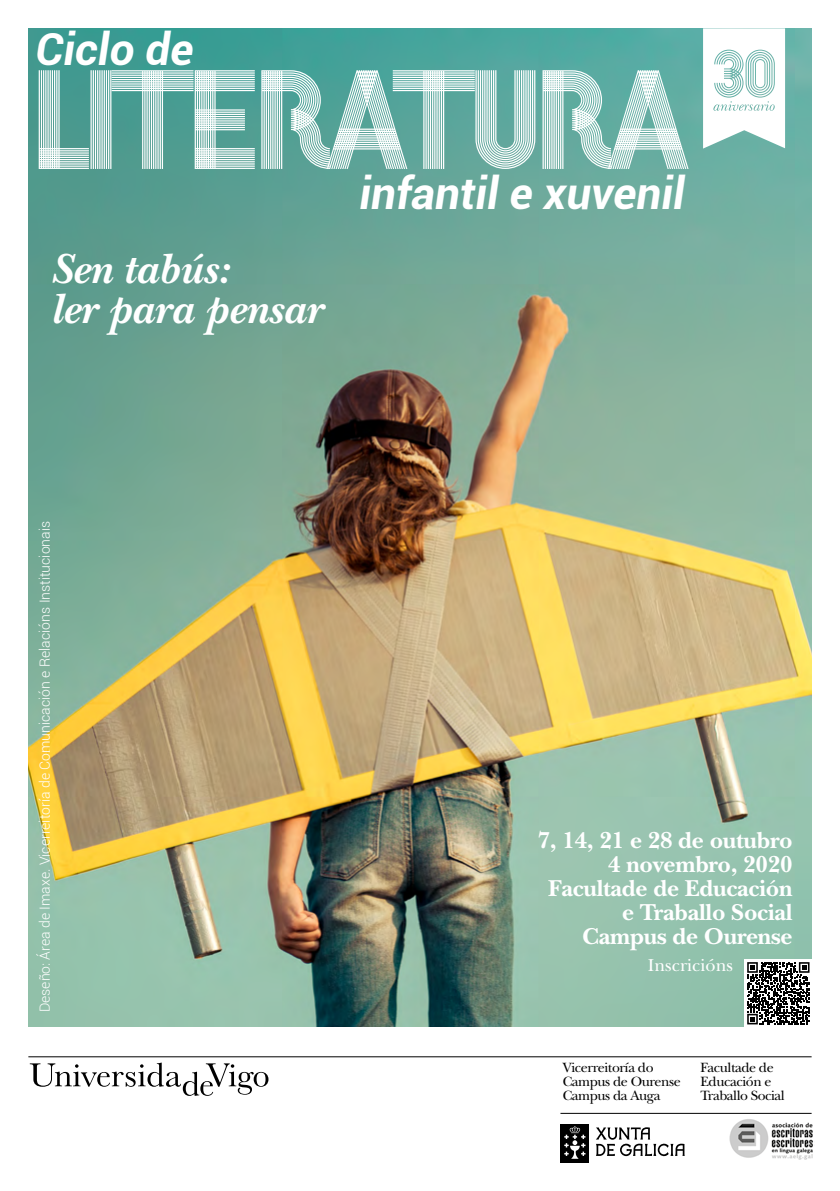
<style>
.page{position:relative;width:840px;height:1191px;background:#fff}
.page>*{position:absolute;margin:0;border:0;box-sizing:border-box;transform-origin:0 0}
.t1{font:700 121.6px "Campus";letter-spacing:-.1em;color:#fff}
.t2{font:italic 700 44px "Roboto";color:#fff}
.t3{font:italic 700 44px/40px "New Baskerville Std";color:#fff}
.t4{font:700 24px/24px "New Baskerville Std";letter-spacing:-.01em;color:#fff;text-align:right}
.t5{font:18px "New Baskerville Std";color:#fff}
.t6{font:14px/14px "New Baskerville Std";letter-spacing:-.03em;color:#000}
.t7{font:300 14px "Roboto";color:#fff}
</style>
<div class="page">
<img style="left:28px;top:28px;width:783px;height:998px">
<hr style="left:28px;top:1056px;width:783px;height:1px;background:#000">
<hr style="left:560px;top:1112px;width:251px;height:1px;background:#000">
<svg style="left:30px;top:1062px;width:238px;height:33px"></svg>
<div style="left:560px;top:1124px;width:29px;height:38px;background:#000"></div>
<svg style="left:564px;top:1126px;width:21px;height:32px"></svg>
<svg style="left:596px;top:1127px;width:88px;height:29px"></svg>
<img style="left:729px;top:1119px;width:84px;height:41px">
<svg style="left:702px;top:28px;width:82px;height:121px"></svg>
<svg style="left:743px;top:959px;width:68px;height:68px"></svg>
<svg style="left:746px;top:962px;width:63px;height:62px"></svg>
<h2 class="t2" style="left:35px;top:19px;width:159px">Ciclo de</h2>
<h1 class="t1" style="left:29px;top:23px;width:664px">LITERATURA</h1>
<h2 class="t3" style="left:51px;top:249px;width:273px">Sen tabús:<br>ler para pensar</h2>
<h2 class="t2" style="left:359px;top:163px;width:326px">infantil e xuvenil</h2>
<p class="t7" style="left:35px;top:1012px;width:493px;rotate:-90deg">Deseño: Área de Imaxe. Vicerreitoría de Comunicación e Relacións Institucionais</p>
<p class="t4" style="left:537px;top:828px;width:256px">7, 14, 21 e 28 de outubro<br>4 novembro, 2020<br>Facultade de Educación e Traballo Social<br>Campus de Ourense</p>
<p class="t5" style="left:647px;top:955px;width:86px">Inscricións</p>
<p class="t6" style="left:562px;top:1060px;width:119px">Vicerreitoría do<br>Campus de Ourense<br>Campus da Auga</p>
<p class="t6" style="left:700px;top:1060px;width:86px">Facultade de<br>Educación e<br>Traballo Social</p>
</div>
